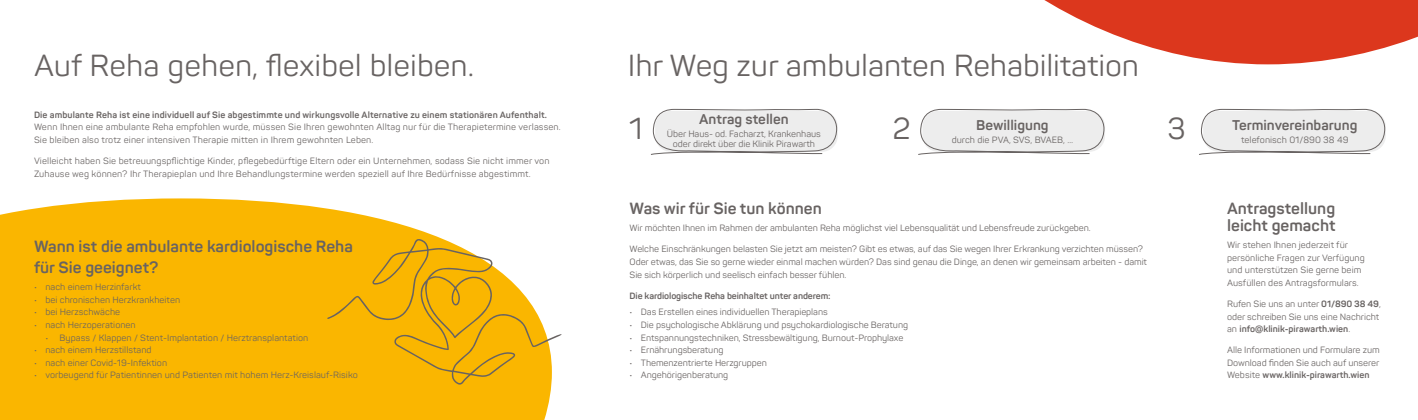
<style>
.page{position:relative;width:1418px;height:420px;background:#fff}
.page>*{position:absolute;margin:0;border:0;box-sizing:border-box;transform-origin:0 0}
.t1{font:30px "Panton";letter-spacing:-.005em;color:#686362}
.t2{font:700 16px/21px "Panton";color:#686362}
.t3{font:700 13.9px "Panton";color:#686362}
.t4{font:9px/12.6px "Panton";letter-spacing:-.01em;color:#686362}
.t5{font:9px/12.6px "Panton";letter-spacing:.01em;color:#686362}
.t6{font:700 9px "Panton";letter-spacing:.01em;color:#686362}
.t7{font:700 9px "Panton";letter-spacing:-.01em;color:#686362}
.s1{font-weight:700}
</style>
<div class="page">
<svg style="left:1044px;top:0;width:373px;height:64px;fill:#dc371d"></svg>
<svg style="left:651px;top:108px;width:186px;height:47px"></svg>
<svg style="left:918px;top:108px;width:186px;height:47px"></svg>
<svg style="left:1199px;top:108px;width:186px;height:47px"></svg>
<svg style="left:0;top:198px;width:552px;height:222px;fill:#fab600"></svg>
<svg style="left:327px;top:239px;width:235px;height:145px;fill:#fab600"></svg>
<h1 class="t1" style="left:34px;top:47px;width:442px">Auf Reha gehen, flexibel bleiben.</h1>
<h1 class="t1" style="left:628px;top:47px;width:513px">Ihr Weg zur ambulanten Rehabilitation</h1>
<p class="t6" style="left:34px;top:109px;width:514px">Die ambulante Reha ist eine individuell auf Sie abgestimmte und wirkungsvolle Alternative zu einem stationären Aufenthalt.</p>
<p class="t5" style="left:34px;top:121px;width:528px">Wenn Ihnen eine ambulante Reha empfohlen wurde, müssen Sie Ihren gewohnten Alltag nur für die Therapietermine verlassen.<br>Sie bleiben also trotz einer intensiven Therapie mitten in Ihrem gewohnten Leben.</p>
<p class="t5" style="left:34px;top:154px;width:517px">Vielleicht haben Sie betreuungspflichtige Kinder, pflegebedürftige Eltern oder ein Unternehmen, sodass Sie nicht immer von<br>Zuhause weg können? Ihr Therapieplan und Ihre Behandlungstermine werden speziell auf Ihre Bedürfnisse abgestimmt.</p>
<h2 class="t2" style="left:34px;top:236px;width:320px">Wann ist die ambulante kardiologische Reha für Sie geeignet?</h2>
<p class="t4" style="left:34px;top:280px;width:108px">• nach einem Herzinfarkt</p>
<p class="t4" style="left:34px;top:293px;width:148px">• bei chronischen Herzkrankheiten</p>
<p class="t4" style="left:34px;top:306px;width:88px">• bei Herzschwäche</p>
<p class="t4" style="left:34px;top:318px;width:103px">• nach Herzoperationen</p>
<p class="t4" style="left:45px;top:331px;width:264px">• Bypass / Klappen / Stent-Implantation / Herztransplantation</p>
<p class="t4" style="left:34px;top:343px;width:119px">• nach einem Herzstillstand</p>
<p class="t4" style="left:34px;top:356px;width:135px">• nach einer Covid-19-Infektion</p>
<p class="t4" style="left:34px;top:369px;width:325px">• vorbeugend für Patientinnen und Patienten mit hohem Herz-Kreislauf-Risiko</p>
<h3 class="t3" style="left:699px;top:110px;width:91px">Antrag stellen</h3>
<p class="t4" style="left:667px;top:129px;width:155px;line-height:10px;text-align:center">Über Haus- od. Facharzt, Krankenhaus oder direkt über die Klinik Pirawarth</p>
<h1 class="t1" style="left:629px;top:109px;width:16px">1</h1>
<h1 class="t1" style="left:892px;top:109px;width:20px">2</h1>
<h1 class="t1" style="left:1166px;top:109px;width:20px">3</h1>
<h3 class="t3" style="left:976px;top:117px;width:74px">Bewilligung</h3>
<p class="t4" style="left:951px;top:134px;width:123px">durch die PVA, SVS, BVAEB, …</p>
<h2 class="t2" style="left:629px;top:198px;width:194px">Was wir für Sie tun können</h2>
<p class="t4" style="left:629px;top:222px;width:462px">Wir möchten Ihnen im Rahmen der ambulanten Reha möglichst viel Lebensqualität und Lebensfreude zurückgeben.</p>
<p class="t4" style="left:629px;top:242px;width:519px">Welche Einschränkungen belasten Sie jetzt am meisten? Gibt es etwas, auf das Sie wegen Ihrer Erkrankung verzichten müssen?<br>Oder etwas, das Sie so gerne wieder einmal machen würden? Das sind genau die Dinge, an denen wir gemeinsam arbeiten - damit<br>Sie sich körperlich und seelisch einfach besser fühlen.</p>
<p class="t7" style="left:629px;top:289px;width:203px">Die kardiologische Reha beinhaltet unter anderem:</p>
<p class="t4" style="left:629px;top:305px;width:200px">• Das Erstellen eines individuellen Therapieplans</p>
<p class="t4" style="left:629px;top:318px;width:280px">• Die psychologische Abklärung und psychokardiologische Beratung</p>
<p class="t4" style="left:629px;top:331px;width:275px">• Entspannungstechniken, Stressbewältigung, Burnout-Prophylaxe</p>
<p class="t4" style="left:629px;top:343px;width:95px">• Ernährungsberatung</p>
<p class="t4" style="left:629px;top:356px;width:139px">• Themenzentrierte Herzgruppen</p>
<p class="t4" style="left:629px;top:368px;width:100px">• Angehörigenberatung</p>
<h3 class="t3" style="left:1232px;top:117px;width:127px">Terminvereinbarung</h3>
<p class="t4" style="left:1241px;top:134px;width:109px">telefonisch 01/890 38 49</p>
<h2 class="t2" style="left:1227px;top:200px;width:110px;line-height:16.8px">Antragstellung leicht gemacht</h2>
<p class="t4" style="left:1227px;top:238px;width:139px">Wir stehen Ihnen jederzeit für persönliche Fragen zur Verfügung und unterstützen Sie gerne beim<br>Ausfüllen des Antragsformulars.</p>
<p class="t4" style="left:1227px;top:297px;width:155px">Rufen Sie uns an unter <span class="s1">01/890 38 49</span>, oder schreiben Sie uns eine Nachricht an <span class="s1">info@klinik-pirawarth.wien</span>.</p>
<p class="t4" style="left:1227px;top:343px;width:154px;text-align:justify">Alle Informationen und Formulare zum Download finden Sie auch auf unserer Website <span class="s1">www.klinik-pirawarth.wien</span></p>
</div>
